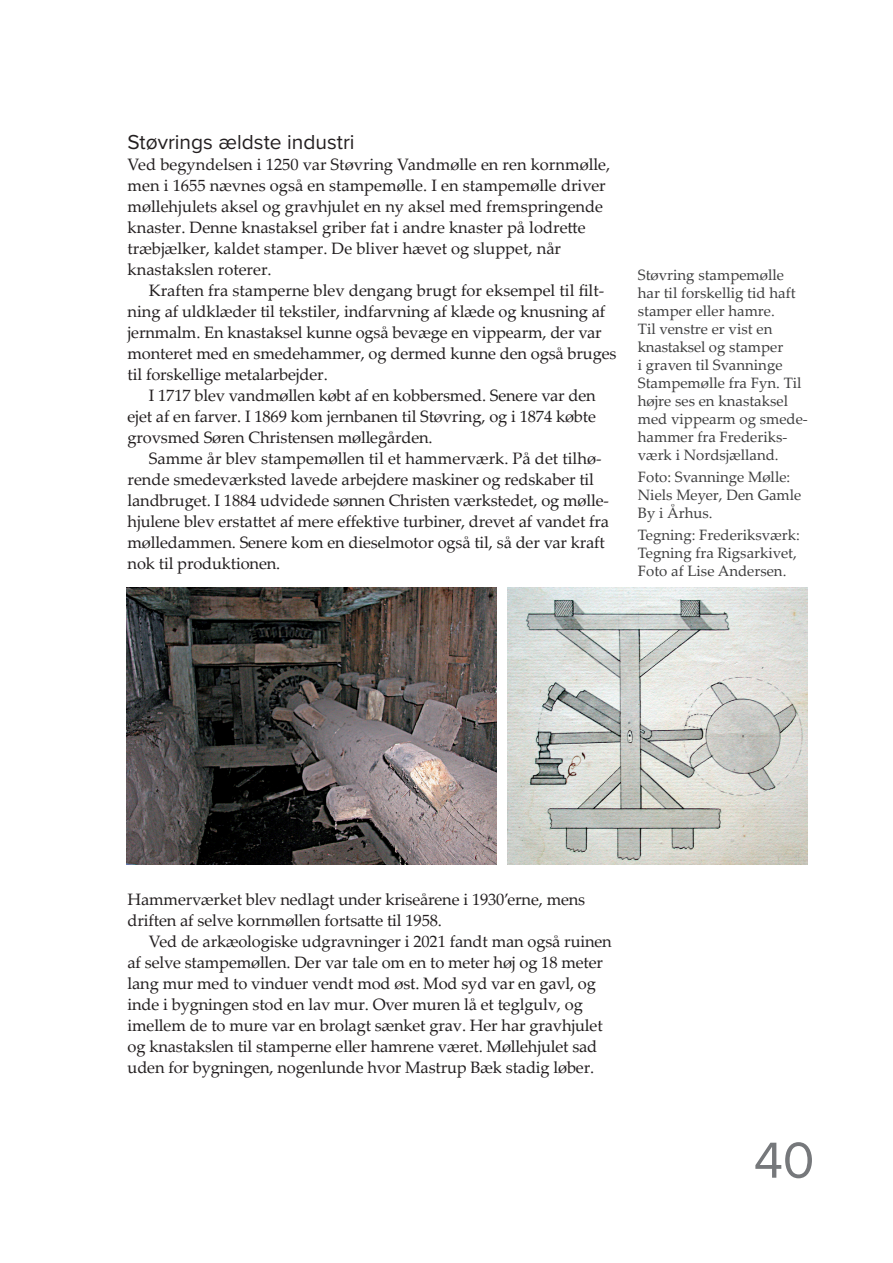
<style>
.page{position:relative;width:893px;height:1263px;background:#fff}
.page>*{position:absolute;margin:0;border:0;box-sizing:border-box;transform-origin:0 0}
.t1{font:52.5px "Proxima Nova";color:#76787b}
.Rubrik{font:21px "Proxima Nova";color:#231f20}
.Normal_0{font:16.5px/21px "Palatino Linotype";letter-spacing:-.01em;color:#231f20}
.Billedtekst{font:15px/18px "Palatino Linotype";color:#3e3e3f}
</style>
<div class="page">
<img style="left:127px;top:588px;width:369px;height:277px">
<img style="left:508px;top:588px;width:300px;height:277px">
<p class="Rubrik" style="left:128px;top:126px;width:229px">Støvrings ældste industri</p>
<p class="Normal_0" style="left:128px;top:153px;width:484px">Ved begyndelsen i 1250 var Støvring Vandmølle en ren kornmølle, men i 1655 nævnes også en stampemølle. I en stampemølle driver møllehjulets aksel og gravhjulet en ny aksel med fremspringende knaster. Denne knastaksel griber fat i andre knaster på lodrette</p>
<p class="Normal_0" style="left:128px;top:237px;width:435px">træbjælker, kaldet stamper. De bliver hævet og sluppet, når knastakslen roterer.</p>
<p class="Normal_0" style="left:128px;top:279px;width:490px;text-indent:21px">Kraften fra stamperne blev dengang brugt for eksempel til filt&shy;ning af uldklæder til tekstiler, indfarvning af klæde og knusning af jernmalm. En knastaksel kunne også bevæge en vippearm, der var monteret med en smedehammer, og dermed kunne den også bruges til forskellige metalarbejder.</p>
<p class="Normal_0" style="left:128px;top:384px;width:470px;text-align:justify;text-indent:21px">I 1717 blev vandmøllen købt af en kobbersmed. Senere var den ejet af en farver. I 1869 kom jernbanen til Støvring, og i 1874 købte grovsmed Søren Christensen møllegården.</p>
<p class="Normal_0" style="left:128px;top:447px;width:483px;text-indent:21px">Samme år blev stampemøllen til et hammerværk. På det tilhø&shy;rende smedeværksted lavede arbejdere maskiner og redskaber til landbruget. I 1884 udvidede sønnen Christen værkstedet, og mølle&shy;hjulene blev erstattet af mere effektive turbiner, drevet af vandet fra mølledammen. Senere kom en dieselmotor også til, så der var kraft nok til produktionen.</p>
<p class="Billedtekst" style="left:638px;top:265px;width:172px">Støvring stampemølle har til forskellig tid haft stamper eller hamre.<br>Til venstre er vist en knastaksel og stamper<br>i graven til Svanninge<br>Stampemølle fra Fyn. Til højre ses en knastaksel med vippearm og smede&shy;hammer fra Frederiks&shy;værk i Nordsjælland.</p>
<p class="Billedtekst" style="left:638px;top:467px;width:165px">Foto: Svanninge Mølle:<br>Niels Meyer, Den Gamle<br>By i Århus.</p>
<p class="Billedtekst" style="left:638px;top:525px;width:163px">Tegning: Frederiksværk:<br>Tegning fra Rigsarkivet,<br>Foto af Lise Andersen.</p>
<p class="Normal_0" style="left:128px;top:888px;width:459px">Hammerværket blev nedlagt under kriseårene i 1930’erne, mens driften af selve kornmøllen fortsatte til 1958.</p>
<p class="Normal_0" style="left:128px;top:930px;width:486px;text-indent:21px">Ved de arkæologiske udgravninger i 2021 fandt man også ruinen af selve stampemøllen. Der var tale om en to meter høj og 18 meter lang mur med to vinduer vendt mod øst. Mod syd var en gavl, og inde i bygningen stod en lav mur. Over muren lå et teglgulv, og imellem de to mure var en brolagt sænket grav. Her har gravhjulet og knastakslen til stamperne eller hamrene været. Møllehjulet sad uden for bygningen, nogenlunde hvor Mastrup Bæk stadig løber.</p>
<h1 class="t1" style="left:754px;top:1121px;width:62px">40</h1>
</div>
